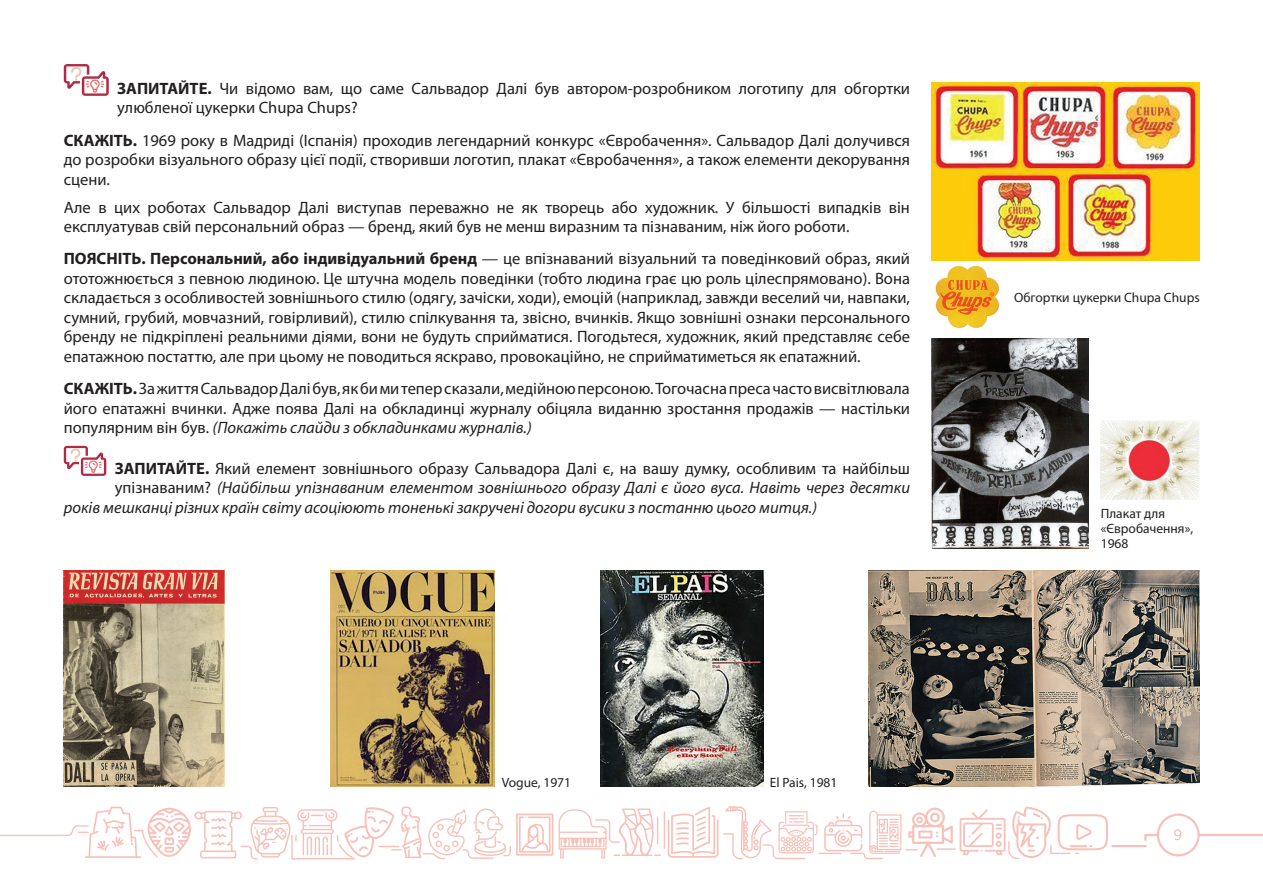
<style>
.page{position:relative;width:1263px;height:893px;background:#fff}
.page>*{position:absolute;margin:0;border:0;box-sizing:border-box;transform-origin:0 0}
.t1{font:16.5px/19.5px "Myriad Pro";color:#231f20;text-align:justify}
.t2{font:italic 16.5px "Myriad Pro";color:#231f20}
.t3{font:15px "ALS Schlangeslab";color:#f3a49b}
.t4{font:13.5px/15px "Myriad Pro";color:#231f20}
.s1{font-weight:700}
.s2{font-style:italic}
.s3{font-style:normal}
</style>
<div class="page">
<div style="left:1157px;top:813px;width:43px;height:43px;border:2px solid #f7c1b9;border-radius:50%"></div>
<svg style="left:1144px;top:833px;width:16px;height:9px"></svg>
<hr style="left:1112px;top:845px;width:34px;height:2px;background:#f7c1b9">
<hr style="left:1199px;top:834px;width:64px;height:2px;background:#f7c1b9">
<hr style="left:664px;top:811px;width:1px;height:38px;background:#f7c1b9">
<svg style="left:668px;top:806px;width:285px;height:53px"></svg>
<hr style="left:936px;top:848px;width:20px;height:2px;background:#f7c1b9">
<svg style="left:959px;top:806px;width:149px;height:53px"></svg>
<svg style="left:0;top:806px;width:661px;height:53px"></svg>
<svg style="left:64px;top:64px;width:45px;height:32px"></svg>
<svg style="left:64px;top:446px;width:42px;height:30px"></svg>
<img style="left:931px;top:82px;width:269px;height:179px">
<img style="left:935px;top:266px;width:64px;height:63px">
<img style="left:931px;top:338px;width:158px;height:210px">
<img style="left:1101px;top:421px;width:99px;height:79px">
<img style="left:64px;top:571px;width:161px;height:216px">
<img style="left:330px;top:571px;width:165px;height:216px">
<img style="left:600px;top:571px;width:163px;height:216px">
<img style="left:869px;top:571px;width:331px;height:216px">
<p class="t1" style="left:117px;top:79px;width:794px"><span class="s1">ЗАПИТАЙТЕ.</span> Чи відомо вам, що саме Сальвадор Далі був автором-розробником логотипу для обгортки улюбленої цукерки Chupa Chups?</p>
<p class="t1" style="left:64px;top:131px;width:848px"><span class="s1">СКАЖІТЬ.</span> 1969 року в Мадриді (Іспанія) проходив легендарний конкурс «Євробачення». Сальвадор Далі долучився до розробки візуального образу цієї події, створивши логотип, плакат «Євробачення», а також елементи декорування сцени.</p>
<p class="t1" style="left:64px;top:198px;width:848px">Але в цих роботах Сальвадор Далі виступав переважно не як творець або художник. У більшості випадків він експлуатував свій персональний образ — бренд, який був не менш виразним та пізнаваним, ніж його роботи.</p>
<p class="t1" style="left:64px;top:249px;width:848px"><span class="s1">ПОЯСНІТЬ. Персональний, або індивідуальний бренд</span> — це впізнаваний візуальний та поведінковий образ, який ототожнюється з певною людиною. Це штучна модель поведінки (тобто людина грає цю роль цілеспрямовано). Вона складається з особливостей зовнішнього стилю (одягу, зачіски, ходи), емоцій (наприклад, завжди веселий чи, навпаки, сумний, грубий, мовчазний, говірливий), стилю спілкування та, звісно, вчинків. Якщо зовнішні ознаки персонального бренду не підкріплені реальними діями, вони не будуть сприйматися. Погодьтеся, художник, який представляє себе епатажною постаттю, але при цьому не поводиться яскраво, провокаційно, не сприйматиметься як епатажний.</p>
<p class="t1" style="left:64px;top:379px;width:848px"><span class="s1">СКАЖІТЬ.</span> За життя Сальвадор Далі був, як би ми тепер сказали, медійною персоною. Тогочасна преса часто висвітлювала його епатажні вчинки. Адже поява Далі на обкладинці журналу обіцяла виданню зростання продажів — настільки популярним він був. <span class="s2">(Покажіть слайди з обкладинками журналів.)</span></p>
<p class="t1" style="left:115px;top:459px;width:797px"><span class="s1">ЗАПИТАЙТЕ.</span> Який елемент зовнішнього образу Сальвадора Далі є, на вашу думку, особливим та найбільш</p>
<p class="t2" style="left:115px;top:479px;width:797px"><span class="s3">упізнаваним?</span> (Найбільш упізнаваним елементом зовнішнього образу Далі є його вуса. Навіть через десятки</p>
<p class="t2" style="left:64px;top:498px;width:755px">років мешканці різних країн світу асоціюють тоненькі закручені догори вусики з постанню цього митця.)</p>
<p class="t4" style="left:502px;top:775px;width:71px">Vogue, 1971</p>
<p class="t4" style="left:770px;top:775px;width:69px">El Pais, 1981</p>
<p class="t4" style="left:1014px;top:290px;width:187px">Обгортки цукерки Chupa Chups</p>
<p class="t4" style="left:1101px;top:507px;width:94px">Плакат для «Євробачення»,<br>1968</p>
<p class="t3" style="left:1174px;top:827px;width:10px">9</p>
</div>
